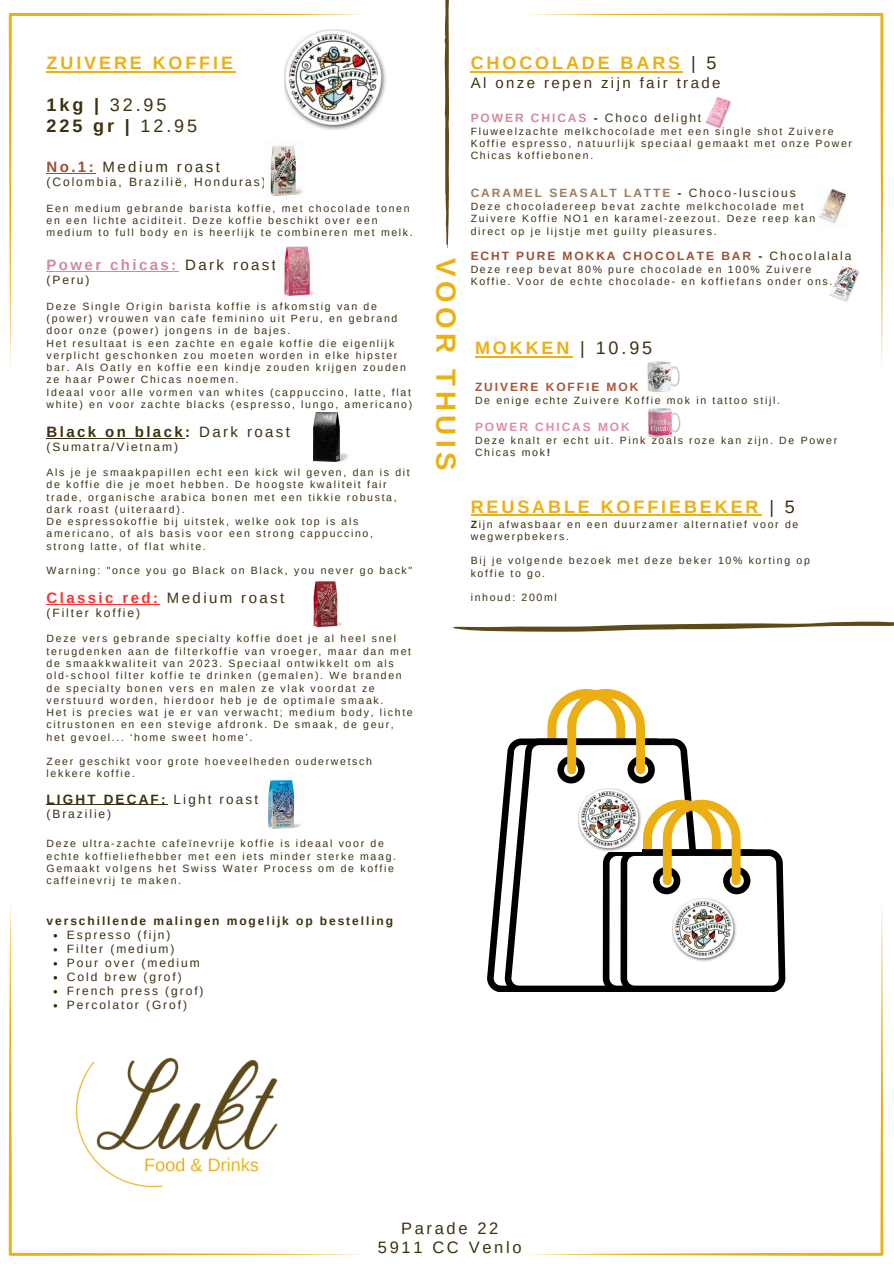
<style>
.page{position:relative;width:894px;height:1264px;background:#fff}
.page>*{position:absolute;margin:0;border:0;box-sizing:border-box;transform-origin:0 0}
.t1{font:700 27.75px "Arimo";letter-spacing:.16em;color:#ecaf14}
.t2{font:700 18px "Arimo";letter-spacing:.16em;color:#ecaf14}
.t3{font:700 18px/21px "Arimo";color:#3d3111}
.t4{font:16.5px/19.2px "Arimo";letter-spacing:.16em;color:#3d3111;text-align:center}
.t5{font:15px "Arimo";letter-spacing:.16em;color:#3d3111}
.t6{font:700 15px "Arimo";letter-spacing:.16em;color:#3d3111}
.t7{font:700 15px "Arimo";letter-spacing:.16em;color:#ff3131}
.t8{font:700 15px "Arimo";letter-spacing:.16em;color:#d18a99}
.t9{font:700 13.5px "Arimo";letter-spacing:.16em;color:#3d3111}
.t10{font:12px "Arimo";letter-spacing:.16em;color:#3d3111}
.t11{font:700 12px "Arimo";letter-spacing:.16em;color:#3d3111}
.t12{font:700 12px "Arimo";letter-spacing:.16em;color:#9b5035}
.t13{font:700 12px "Arimo";letter-spacing:.16em;color:#9d7b61}
.t14{font:700 12px "Arimo";letter-spacing:.16em;color:#aa5637}
.t15{font:700 12px "Arimo";letter-spacing:.16em;color:#de8baa}
.t16{font:10.5px/12.3px "Arimo";letter-spacing:.16em;color:#3d3111}
.s1{font-weight:400}
.s2{font-weight:700;color:#9b5035}
.s3{font-weight:400;color:#3d3111}
.s4{font-weight:700;color:#d18a99}
.s5{font-weight:700}
</style>
<div class="page">
<svg style="left:526px;top:900px;width:357px;height:355px"></svg>
<svg style="left:9px;top:901px;width:49px;height:354px"></svg>
<svg style="left:444px;top:0;width:5px;height:248px"></svg>
<svg style="left:9px;top:13px;width:354px;height:355px"></svg>
<svg style="left:526px;top:13px;width:357px;height:355px"></svg>
<svg style="left:487px;top:824px;width:14px;height:167px"></svg>
<svg style="left:501px;top:735px;width:191px;height:256px"></svg>
<div style="left:557px;top:756px;width:27px;height:27px;border:7px solid #000;border-radius:50%"></div>
<svg style="left:630px;top:759px;width:21px;height:21px"></svg>
<div style="left:627px;top:756px;width:27px;height:27px;border:7px solid #000;border-radius:50%"></div>
<svg style="left:547px;top:689px;width:97px;height:85px"></svg>
<svg style="left:599px;top:799px;width:186px;height:192px"></svg>
<img style="left:47px;top:973px;width:317px;height:283px">
<img style="left:672px;top:898px;width:63px;height:63px">
<hr style="left:47px;top:71px;width:189px;height:2px;background:#ecaf14">
<hr style="left:47px;top:173px;width:49px;height:1px;background:#9b5035">
<hr style="left:47px;top:271px;width:132px;height:1px;background:#d18a99">
<hr style="left:47px;top:437px;width:138px;height:1px;background:#3d3111">
<hr style="left:47px;top:604px;width:113px;height:1px;background:#ff3131">
<hr style="left:47px;top:804px;width:121px;height:1px;background:#3d3111">
<img style="left:578px;top:788px;width:63px;height:63px">
<img style="left:284px;top:29px;width:102px;height:102px">
<img style="left:264px;top:140px;width:41px;height:58px">
<img style="left:275px;top:241px;width:46px;height:57px">
<img style="left:636px;top:350px;width:53px;height:42px">
<img style="left:313px;top:412px;width:35px;height:50px">
<img style="left:313px;top:581px;width:29px;height:47px">
<img style="left:648px;top:408px;width:33px;height:30px">
<img style="left:704px;top:94px;width:28px;height:36px">
<img style="left:816px;top:186px;width:33px;height:41px">
<img style="left:827px;top:262px;width:34px;height:41px">
<img style="left:268px;top:780px;width:33px;height:48px">
<hr style="left:470px;top:71px;width:213px;height:2px;background:#ecaf14">
<hr style="left:475px;top:355px;width:97px;height:2px;background:#ecaf14">
<hr style="left:470px;top:514px;width:291px;height:2px;background:#ecaf14">
<svg style="left:453px;top:621px;width:440px;height:10px"></svg>
<p class="t2" style="left:47px;top:53px;width:188px">ZUIVERE KOFFIE</p>
<p class="t3" style="left:47px;top:94px;width:152px">1kg | <span class="s1">32.95<br></span>225 gr | <span class="s1">12.95</span></p>
<p class="t5" style="left:47px;top:159px;width:175px"><span class="s2">No.1:</span> Medium roast</p>
<p class="t10" style="left:47px;top:175px;width:220px">(Colombia, Brazilië, Honduras)</p>
<p class="t16" style="left:47px;top:202px;width:367px">Een medium gebrande barista koffie, met chocolade tonen en een lichte aciditeit. Deze koffie beschikt over een medium to full body en is heerlijk te combineren met melk.</p>
<h2 class="t8" style="left:47px;top:257px;width:231px">Power chicas: <span class="s3">Dark roast</span></h2>
<h2 class="t10" style="left:47px;top:273px;width:44px">(Peru)</h2>
<h4 class="t16" style="left:47px;top:300px;width:352px">Deze Single Origin barista koffie is afkomstig van de (power) vrouwen van cafe feminino uit Peru, en gebrand door onze (power) jongens in de bajes.</h4>
<p class="t16" style="left:47px;top:337px;width:361px">Het resultaat is een zachte en egale koffie die eigenlijk verplicht geschonken zou moeten worden in elke hipster bar. Als Oatly en koffie een kindje zouden krijgen zouden ze haar Power Chicas noemen.</p>
<p class="t16" style="left:47px;top:386px;width:367px">Ideaal voor alle vormen van whites (cappuccino, latte, flat white) en voor zachte blacks (espresso, lungo, americano)</p>
<p class="t6" style="left:47px;top:423px;width:245px">Black on black: <span class="s1">Dark roast</span></p>
<h5 class="t10" style="left:47px;top:440px;width:133px">(Sumatra/Vietnam)</h5>
<p class="t16" style="left:47px;top:466px;width:364px">Als je je smaakpapillen echt een kick wil geven, dan is dit de koffie die je moet hebben. De hoogste kwaliteit fair trade, organische arabica bonen met een tikkie robusta, dark roast (uiteraard).</p>
<p class="t16" style="left:47px;top:515px;width:328px">De espressokoffie bij uitstek, welke ook top is als americano, of als basis voor een strong cappuccino, strong latte, of flat white.</p>
<p class="t16" style="left:47px;top:564px;width:367px">Warning: "once you go Black on Black, you never go back"</p>
<p class="t7" style="left:47px;top:589px;width:239px">Classic red: <span class="s3">Medium roast</span></p>
<p class="t10" style="left:47px;top:606px;width:95px">(Filter koffie)</p>
<p class="t16" style="left:47px;top:632px;width:366px">Deze vers gebrande specialty koffie doet je al heel snel terugdenken aan de filterkoffie van vroeger, maar dan met de smaakkwaliteit van 2023. Speciaal ontwikkelt om als old-school filter koffie te drinken (gemalen). We branden de specialty bonen vers en malen ze vlak voordat ze verstuurd worden, hierdoor heb je de optimale smaak.</p>
<p class="t16" style="left:47px;top:706px;width:367px">Het is precies wat je er van verwacht; medium body, lichte citrustonen en een stevige afdronk. De smaak, de geur, het gevoel... ‘home sweet home’.</p>
<p class="t16" style="left:47px;top:755px;width:327px">Zeer geschikt voor grote hoeveelheden ouderwetsch lekkere koffie.</p>
<p class="t9" style="left:47px;top:791px;width:213px">LIGHT DECAF: <span class="s1">Light roast</span></p>
<p class="t10" style="left:47px;top:807px;width:66px">(Brazilie)</p>
<p class="t16" style="left:47px;top:837px;width:351px">Deze ultra-zachte cafeïnevrije koffie is ideaal voor de echte koffieliefhebber met een iets minder sterke maag.</p>
<p class="t16" style="left:47px;top:862px;width:349px">Gemaakt volgens het Swiss Water Process om de koffie caffeinevrij te maken.</p>
<p class="t11" style="left:47px;top:914px;width:348px">verschillende malingen mogelijk op bestelling</p>
<p class="t10" style="left:67px;top:928px;width:105px">Espresso (fijn)</p>
<h6 class="t10" style="left:67px;top:942px;width:109px">Filter (medium)</h6>
<p class="t10" style="left:67px;top:956px;width:134px">Pour over (medium</p>
<p class="t10" style="left:67px;top:970px;width:116px">Cold brew (grof)</p>
<p class="t10" style="left:67px;top:984px;width:138px">French press (grof)</p>
<p class="t10" style="left:67px;top:998px;width:122px">Percolator (Grof)</p>
<p class="t1" style="left:461px;top:258px;width:214px;rotate:90deg">VOOR THUIS</p>
<p class="t2" style="left:470px;top:53px;width:247px">CHOCOLADE BARS <span class="s3">| 5</span></p>
<p class="t5" style="left:470px;top:75px;width:251px">Al onze repen zijn fair trade</p>
<p class="t10" style="left:470px;top:111px;width:232px"><span class="s4">POWER CHICAS</span> <span class="s5">-</span> Choco delight</p>
<p class="t16" style="left:470px;top:125px;width:364px">Fluweelzachte melkchocolade met een single shot Zuivere</p>
<p class="t16" style="left:470px;top:137px;width:383px">Koffie espresso, natuurlijk speciaal gemaakt met onze Power<br>Chicas koffiebonen.</p>
<p class="t13" style="left:470px;top:186px;width:201px">CARAMEL SEASALT LATTE</p>
<p class="t10" style="left:677px;top:186px;width:120px"><span class="s5">-</span> Choco-luscious</p>
<p class="t16" style="left:470px;top:200px;width:334px">Deze chocoladereep bevat zachte melkchocolade met</p>
<h1 class="t16" style="left:470px;top:212px;width:346px">Zuivere Koffie NO1 en karamel-zeezout. Deze reep kan direct op je lijstje met guilty pleasures.</h1>
<h1 class="t12" style="left:470px;top:249px;width:282px">ECHT PURE MOKKA CHOCOLATE BAR</h1>
<h3 class="t10" style="left:758px;top:249px;width:95px"><span class="s5">-</span> Chocolalala</h3>
<h3 class="t16" style="left:470px;top:263px;width:342px">Deze reep bevat 80% pure chocolade en 100% Zuivere</h3>
<p class="t16" style="left:470px;top:275px;width:363px">Koffie. Voor de echte chocolade- en koffiefans onder ons.</p>
<p class="t2" style="left:475px;top:337px;width:179px">MOKKEN <span class="s3">| 10.95</span></p>
<p class="t14" style="left:475px;top:380px;width:165px">ZUIVERE KOFFIE MOK</p>
<p class="t16" style="left:475px;top:394px;width:306px">De enige echte Zuivere Koffie mok in tattoo stijl.</p>
<p class="t15" style="left:475px;top:420px;width:156px">POWER CHICAS MOK</p>
<p class="t16" style="left:475px;top:434px;width:363px">Deze knalt er echt uit. Pink zoals roze kan zijn. De Power<br>Chicas mok<span class="s5">!</span></p>
<p class="t2" style="left:470px;top:496px;width:325px">REUSABLE KOFFIEBEKER <span class="s3">| 5</span></p>
<p class="t16" style="left:470px;top:518px;width:329px"><span class="s5">Z</span>ijn afwasbaar en een duurzamer alternatief voor de wegwerpbekers.</p>
<p class="t16" style="left:470px;top:554px;width:341px">Bij je volgende bezoek met deze beker 10% korting op koffie to go.</p>
<p class="t16" style="left:470px;top:591px;width:88px">inhoud: 200ml</p>
<p class="t4" style="left:378px;top:1218px;width:145px">Parade 22<br>5911 CC Venlo</p>
</div>
